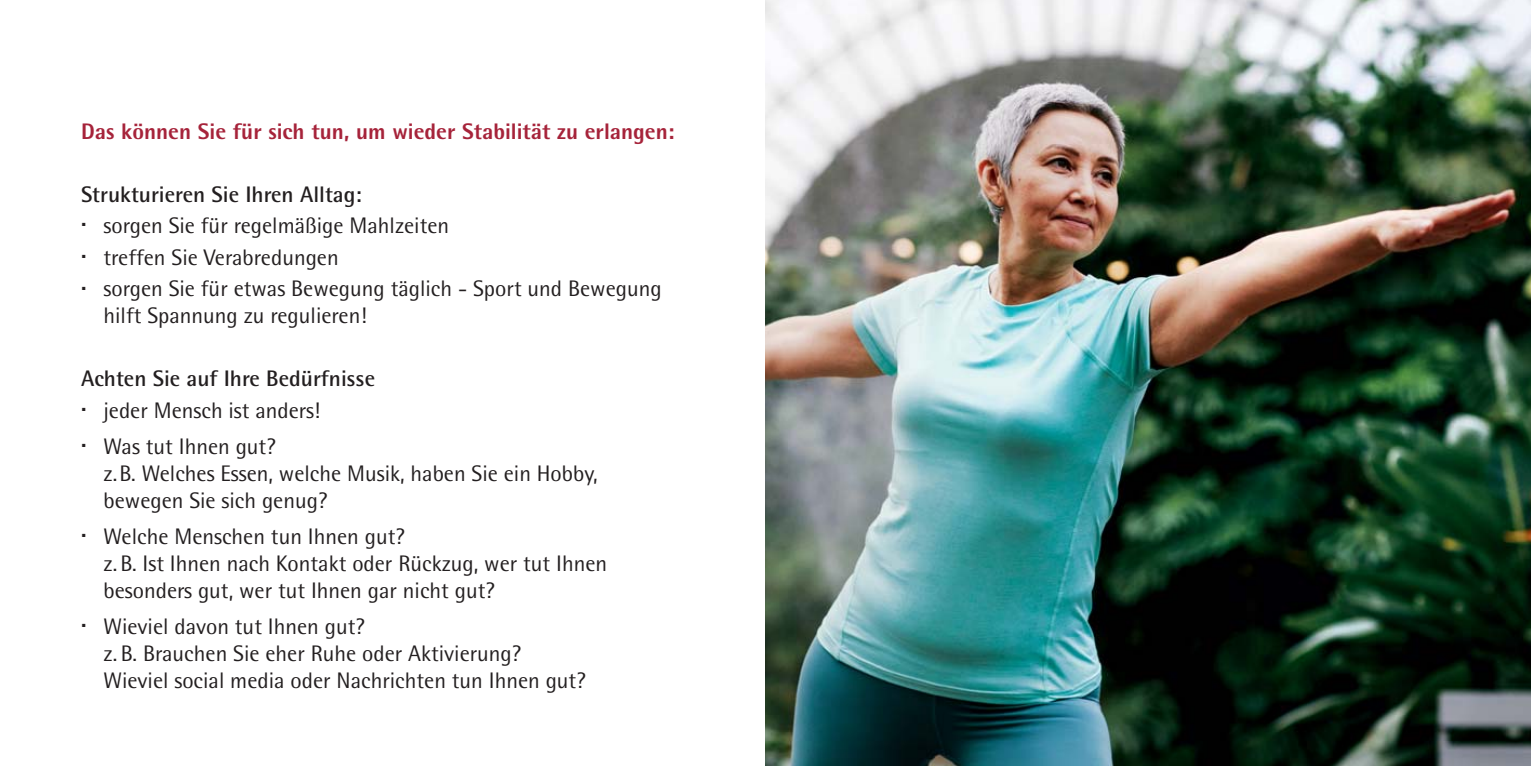
<style>
.page{position:relative;width:1531px;height:766px;background:#fff}
.page>*{position:absolute;margin:0;border:0;box-sizing:border-box;transform-origin:0 0}
.t1{font:22.5px/27px "Rotis Semi Sans";color:#231f20}
.t2{font:800 22.5px "Rotis Semi Sans";color:#a6233a}
.t3{font:700 22.5px/31.5px "Rotis Semi Sans";color:#231f20}
.s1{font-weight:700}
.s2{font-weight:400}
</style>
<div class="page">
<img style="left:765px;top:0;width:766px;height:765px">
<p class="t2" style="left:81px;top:123px;width:595px">Das können Sie für sich tun, um wieder Stabilität zu erlangen:</p>
<p class="t1" style="left:81px;top:180px;width:582px;line-height:31.5px"><span class="s1">Strukturieren Sie Ihren Alltag:<br></span><sup>.</sup> sorgen Sie für regelmäßige Mahlzeiten<br><sup>.</sup> treffen Sie Verabredungen<br><sup>.</sup> sorgen Sie für etwas Bewegung täglich - Sport und Bewegung</p>
<p class="t1" style="left:104px;top:304px;width:265px">hilft Spannung zu regulieren!</p>
<p class="t3" style="left:81px;top:365px;width:296px">Achten Sie auf Ihre Bedürfnisse <sup>.</sup> <span class="s2">jeder Mensch ist anders!</span></p>
<p class="t1" style="left:104px;top:435px;width:496px;text-indent:-22px"><sup>.</sup> Was tut Ihnen gut?<br>z. B. Welches Essen, welche Musik, haben Sie ein Hobby, bewegen Sie sich genug?</p>
<p class="t1" style="left:104px;top:525px;width:505px;text-indent:-22px"><sup>.</sup> Welche Menschen tun Ihnen gut?<br>z. B. Ist Ihnen nach Kontakt oder Rückzug, wer tut Ihnen besonders gut, wer tut Ihnen gar nicht gut?</p>
<p class="t1" style="left:104px;top:615px;width:483px;text-indent:-22px"><sup>.</sup> Wieviel davon tut Ihnen gut?<br>z. B. Brauchen Sie eher Ruhe oder Aktivierung?<br>Wieviel social media oder Nachrichten tun Ihnen gut?</p>
</div>
